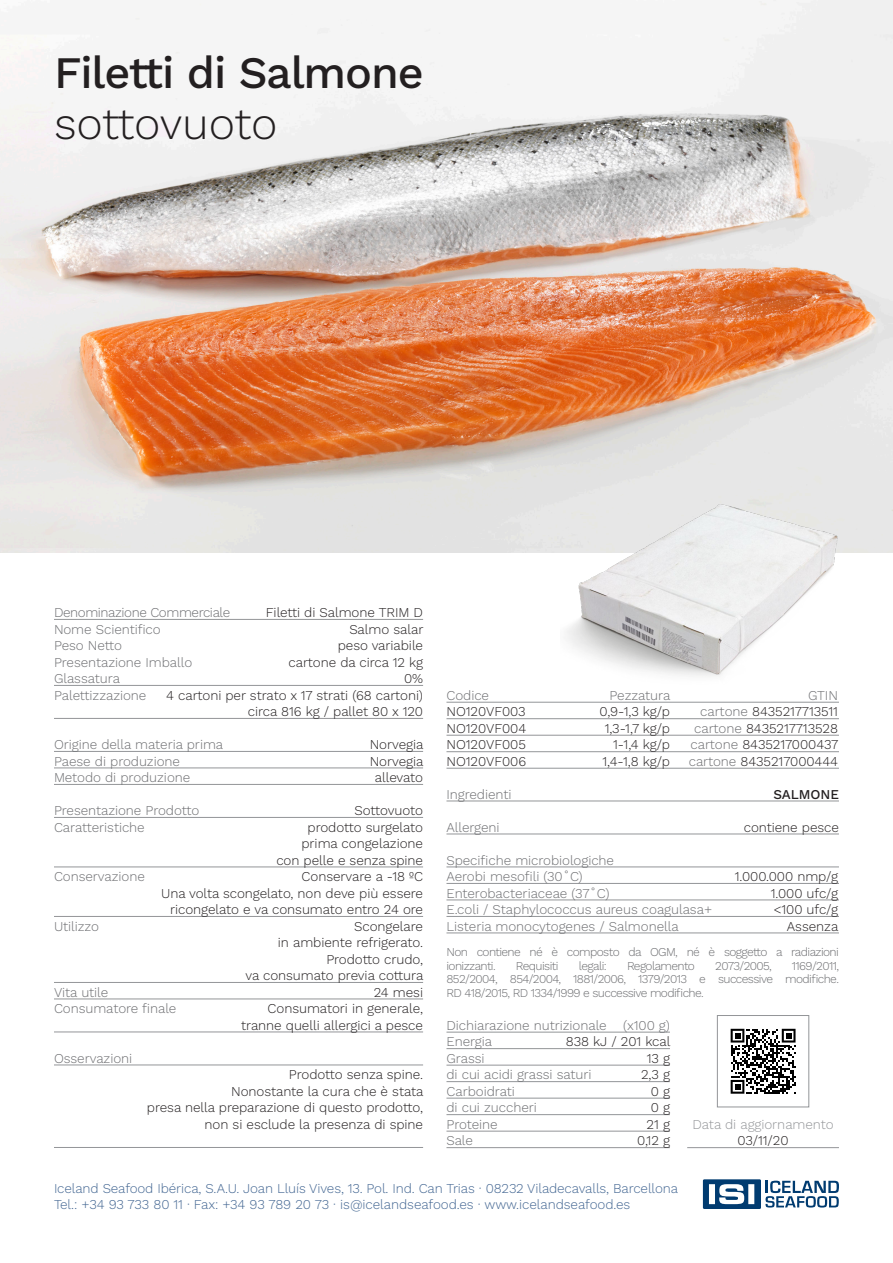
<style>
.page{position:relative;width:893px;height:1263px;background:#fff}
.page>*{position:absolute;margin:0;border:0;box-sizing:border-box;transform-origin:0 0}
.t1{font:500 45px/51px "Work Sans";letter-spacing:-.025em;color:#231f20}
.t2{font:300 13.5px/16.5px "Work Sans";letter-spacing:-.005em;color:#231f20;text-align:right}
.t3{font:300 13.5px "Work Sans";letter-spacing:-.005em;color:#6c6d70}
.t4{font:300 13.5px "Work Sans";letter-spacing:-.01em;color:#436692}
.t5{font:300 13.5px "Work Sans";letter-spacing:-.03em;color:#6c6d70}
.t6{font:300 13.5px "Work Sans";letter-spacing:-.005em;color:#939598}
.t7{font:500 13.5px "Work Sans";letter-spacing:-.005em;color:#231f20}
.t8{font:300 12px/13.5px "Work Sans";letter-spacing:-.05em;color:#6c6d70}
.s1{font-weight:300}
.s2{color:#6c6d70}
</style>
<div class="page">
<img style="left:0;top:0;width:893px;height:553px">
<img style="left:560px;top:468px;width:302px;height:234px">
<svg style="left:703px;top:1179px;width:136px;height:30px"></svg>
<svg style="left:730px;top:1028px;width:66px;height:66px"></svg>
<svg style="left:731px;top:1029px;width:64px;height:65px"></svg>
<div style="left:717px;top:1015px;width:92px;height:92px;border:1px solid #939598"></div>
<hr style="left:687px;top:1147px;width:152px;height:1px;background:#939598">
<hr style="left:446px;top:1032px;width:224px;height:1px;background:#939598">
<hr style="left:446px;top:1048px;width:224px;height:1px;background:#939598">
<hr style="left:446px;top:1065px;width:224px;height:1px;background:#939598">
<hr style="left:446px;top:1081px;width:224px;height:1px;background:#939598">
<hr style="left:446px;top:1098px;width:224px;height:1px;background:#939598">
<hr style="left:446px;top:1114px;width:224px;height:1px;background:#939598">
<hr style="left:446px;top:1131px;width:224px;height:1px;background:#939598">
<hr style="left:446px;top:1147px;width:224px;height:1px;background:#939598">
<hr style="left:446px;top:801px;width:393px;height:1px;background:#939598">
<hr style="left:446px;top:834px;width:393px;height:1px;background:#939598">
<hr style="left:446px;top:867px;width:393px;height:1px;background:#939598">
<hr style="left:446px;top:883px;width:393px;height:1px;background:#939598">
<hr style="left:446px;top:900px;width:393px;height:1px;background:#939598">
<hr style="left:446px;top:916px;width:393px;height:1px;background:#939598">
<hr style="left:446px;top:933px;width:393px;height:1px;background:#939598">
<hr style="left:446px;top:702px;width:393px;height:1px;background:#939598">
<hr style="left:446px;top:718px;width:393px;height:1px;background:#939598">
<hr style="left:446px;top:735px;width:393px;height:1px;background:#939598">
<hr style="left:446px;top:751px;width:393px;height:1px;background:#939598">
<hr style="left:446px;top:768px;width:393px;height:1px;background:#939598">
<hr style="left:54px;top:619px;width:369px;height:1px;background:#939598">
<hr style="left:54px;top:685px;width:369px;height:1px;background:#939598">
<hr style="left:54px;top:718px;width:369px;height:1px;background:#939598">
<hr style="left:54px;top:751px;width:369px;height:1px;background:#939598">
<hr style="left:54px;top:768px;width:369px;height:1px;background:#939598">
<hr style="left:54px;top:784px;width:369px;height:1px;background:#939598">
<hr style="left:54px;top:817px;width:369px;height:1px;background:#939598">
<hr style="left:54px;top:867px;width:369px;height:1px;background:#939598">
<hr style="left:54px;top:916px;width:369px;height:1px;background:#939598">
<hr style="left:54px;top:982px;width:369px;height:1px;background:#939598">
<hr style="left:54px;top:999px;width:369px;height:1px;background:#939598">
<hr style="left:54px;top:1032px;width:369px;height:1px;background:#939598">
<hr style="left:54px;top:1065px;width:369px;height:1px;background:#939598">
<hr style="left:54px;top:1147px;width:369px;height:1px;background:#939598">
<p class="t1" style="left:54px;top:46px;width:371px">Filetti di Salmone <span class="s1">sottovuoto</span></p>
<p class="t5" style="left:54px;top:602px;width:178px">Denominazione Commerciale</p>
<p class="t2" style="left:266px;top:604px;width:159px">Filetti di Salmone TRIM D</p>
<p class="t3" style="left:54px;top:619px;width:108px">Nome Scientifico</p>
<p class="t2" style="left:349px;top:620px;width:76px">Salmo salar</p>
<p class="t3" style="left:54px;top:635px;width:70px">Peso Netto</p>
<p class="t2" style="left:338px;top:637px;width:87px">peso variabile</p>
<p class="t3" style="left:54px;top:652px;width:140px">Presentazione Imballo</p>
<p class="t2" style="left:289px;top:653px;width:136px">cartone da circa 12 kg</p>
<p class="t3" style="left:54px;top:668px;width:68px">Glassatura</p>
<p class="t2" style="left:404px;top:670px;width:21px">0%</p>
<p class="t3" style="left:54px;top:685px;width:94px">Palettizzazione</p>
<p class="t2" style="left:166px;top:686px;width:258px">4 cartoni per strato x 17 strati (68 cartoni) circa 816 kg / pallet 80 x 120</p>
<p class="t3" style="left:54px;top:734px;width:171px">Origine della materia prima</p>
<p class="t2" style="left:370px;top:736px;width:55px">Norvegia</p>
<p class="t3" style="left:54px;top:751px;width:128px">Paese di produzione</p>
<p class="t2" style="left:370px;top:752px;width:55px">Norvegia</p>
<p class="t3" style="left:54px;top:767px;width:138px">Metodo di produzione</p>
<p class="t2" style="left:375px;top:769px;width:50px">allevato</p>
<p class="t3" style="left:54px;top:800px;width:147px">Presentazione Prodotto</p>
<p class="t2" style="left:354px;top:802px;width:70px">Sottovuoto</p>
<p class="t3" style="left:54px;top:817px;width:92px">Caratteristiche</p>
<p class="t2" style="left:276px;top:818px;width:148px">prodotto surgelato prima congelazione con pelle e senza spine</p>
<p class="t3" style="left:54px;top:866px;width:92px">Conservazione</p>
<p class="t2" style="left:161px;top:868px;width:263px">Conservare a -18 ºC<br>Una volta scongelato, non deve più essere ricongelato e va consumato entro 24 ore</p>
<p class="t3" style="left:54px;top:916px;width:47px">Utilizzo</p>
<p class="t2" style="left:245px;top:917px;width:179px">Scongelare<br>in ambiente refrigerato.<br>Prodotto crudo,<br>va consumato previa cottura</p>
<p class="t3" style="left:54px;top:982px;width:56px">Vita utile</p>
<p class="t2" style="left:374px;top:983px;width:51px">24 mesi</p>
<p class="t3" style="left:54px;top:998px;width:124px">Consumatore finale</p>
<p class="t2" style="left:241px;top:1000px;width:183px">Consumatori in generale, tranne quelli allergici a pesce</p>
<p class="t3" style="left:54px;top:1048px;width:80px">Osservazioni</p>
<p class="t2" style="left:147px;top:1066px;width:278px">Prodotto senza spine.<br>Nonostante la cura che è stata<br>presa nella preparazione di questo prodotto, non si esclude la presenza di spine</p>
<p class="t3" style="left:446px;top:685px;width:44px">Codice</p>
<p class="t3" style="left:609px;top:685px;width:62px">Pezzatura</p>
<p class="t3" style="left:808px;top:685px;width:31px">GTIN</p>
<p class="t2" style="left:446px;top:703px;width:81px">NO120VF003</p>
<p class="t2" style="left:599px;top:703px;width:72px">0,9-1,3 kg/p</p>
<p class="t2" style="left:700px;top:703px;width:139px"><span class="s2">cartone</span> 8435217713511</p>
<p class="t2" style="left:446px;top:720px;width:81px">NO120VF004</p>
<p class="t2" style="left:605px;top:720px;width:67px">1,3-1,7 kg/p</p>
<p class="t2" style="left:694px;top:720px;width:145px"><span class="s2">cartone</span> 8435217713528</p>
<p class="t2" style="left:446px;top:736px;width:81px">NO120VF005</p>
<p class="t2" style="left:613px;top:736px;width:58px">1-1,4 kg/p</p>
<p class="t2" style="left:690px;top:736px;width:149px"><span class="s2">cartone</span> 8435217000437</p>
<p class="t2" style="left:446px;top:753px;width:81px">NO120VF006</p>
<p class="t2" style="left:602px;top:753px;width:69px">1,4-1,8 kg/p</p>
<p class="t2" style="left:689px;top:753px;width:151px"><span class="s2">cartone</span> 8435217000444</p>
<p class="t3" style="left:446px;top:784px;width:66px">Ingredienti</p>
<p class="t7" style="left:773px;top:784px;width:67px">SALMONE</p>
<p class="t3" style="left:446px;top:817px;width:55px">Allergeni</p>
<p class="t2" style="left:744px;top:818px;width:97px">contiene pesce</p>
<p class="t3" style="left:446px;top:850px;width:169px">Specifiche microbiologiche</p>
<p class="t3" style="left:446px;top:866px;width:138px">Aerobi mesofili (30˚C)</p>
<p class="t2" style="left:735px;top:868px;width:105px">1.000.000 nmp/g</p>
<p class="t3" style="left:446px;top:883px;width:164px">Enterobacteriaceae (37˚C)</p>
<p class="t2" style="left:771px;top:884px;width:69px">1.000 ufc/g</p>
<p class="t3" style="left:446px;top:899px;width:267px">E.coli / Staphylococcus aureus coagulasa+</p>
<p class="t2" style="left:773px;top:901px;width:66px">&lt;100 ufc/g</p>
<p class="t3" style="left:446px;top:916px;width:234px">Listeria monocytogenes / Salmonella</p>
<p class="t2" style="left:787px;top:917px;width:53px">Assenza</p>
<p class="t8" style="left:446px;top:945px;width:394px">Non contiene né è composto da OGM, né è soggetto a radiazioni ionizzanti.</p>
<p class="t8" style="left:446px;top:958px;width:394px;text-align:justify;text-indent:345px">1169/2011, 852/2004, 854/2004, 1881/2006, 1379/2013 e successive modifiche.<br>RD 418/2015, RD 1334/1999 e successive modifiche.</p>
<p class="t8" style="left:516px;top:958px;width:44px">Requisiti</p>
<p class="t8" style="left:579px;top:958px;width:30px">legali:</p>
<p class="t8" style="left:627px;top:958px;width:69px">Regolamento</p>
<p class="t8" style="left:715px;top:958px;width:58px">2073/2005,</p>
<p class="t3" style="left:446px;top:1015px;width:225px">Dichiarazione nutrizionale (x100 g)</p>
<p class="t3" style="left:446px;top:1032px;width:47px">Energia</p>
<p class="t2" style="left:566px;top:1033px;width:106px">838 kJ / 201 kcal</p>
<p class="t3" style="left:446px;top:1048px;width:40px">Grassi</p>
<p class="t2" style="left:647px;top:1049px;width:25px">13 g</p>
<p class="t3" style="left:446px;top:1065px;width:147px">di cui acidi grassi saturi</p>
<p class="t2" style="left:641px;top:1066px;width:30px">2,3 g</p>
<p class="t3" style="left:446px;top:1081px;width:70px">Carboidrati</p>
<p class="t2" style="left:651px;top:1082px;width:21px">0 g</p>
<p class="t3" style="left:446px;top:1098px;width:92px">di cui zuccheri</p>
<p class="t2" style="left:651px;top:1099px;width:21px">0 g</p>
<p class="t3" style="left:446px;top:1114px;width:53px">Proteine</p>
<p class="t2" style="left:647px;top:1115px;width:25px">21 g</p>
<p class="t3" style="left:446px;top:1131px;width:28px">Sale</p>
<p class="t2" style="left:637px;top:1132px;width:34px">0,12 g</p>
<p class="t6" style="left:692px;top:1114px;width:143px">Data di aggiornamento</p>
<p class="t2" style="left:738px;top:1132px;width:53px">03/11/20</p>
<p class="t4" style="left:54px;top:1178px;width:626px">Iceland Seafood Ibérica, S.A.U. Joan Lluís Vives, 13. Pol. Ind. Can Trias · 08232 Viladecavalls, Barcellona</p>
<p class="t4" style="left:54px;top:1194px;width:578px">Tel.: +34 93 733 80 11 · Fax: +34 93 789 20 73 · is@icelandseafood.es · www.icelandseafood.es</p>
</div>
